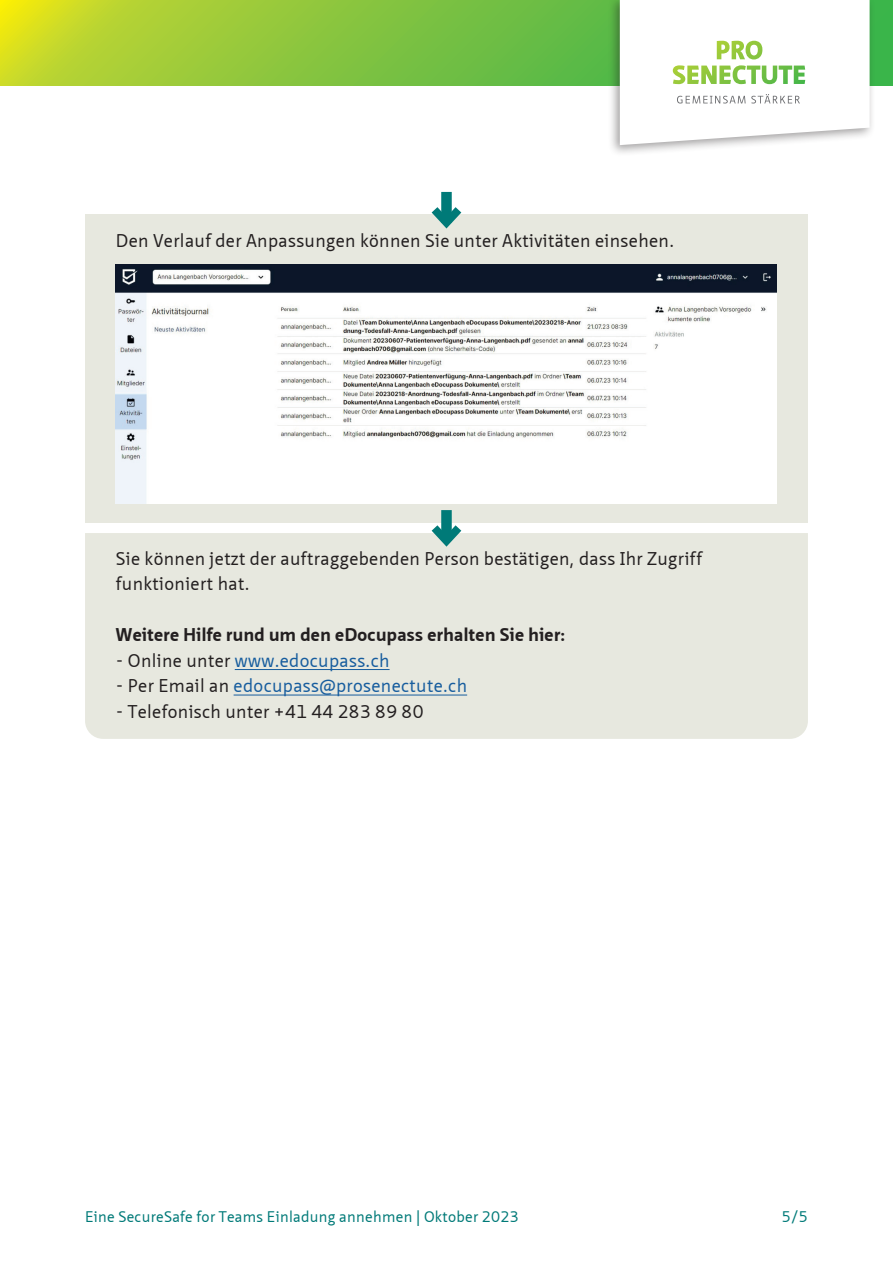
<style>
.page{position:relative;width:893px;height:1263px;background:#fff}
.page>*{position:absolute;margin:0;border:0;box-sizing:border-box;transform-origin:0 0}
.t1{font:18px/25.5px "Neue Sans Pro";letter-spacing:.02em;color:#231f20}
.t2{font:18px "Neue Sans Pro";letter-spacing:.02em;color:#175d9e}
.t3{font:700 18px "Neue Sans Pro";letter-spacing:.02em;color:#231f20}
.t4{font:15px "Neue Sans Pro";letter-spacing:.02em;color:#007a78}
.s1{color:#231f20}
</style>
<div class="page">
<svg style="left:0;top:0;width:893px;height:85px;background:#8ec73b"></svg>
<div style="left:85px;top:215px;width:723px;height:308px;background:#e7e8df"></div>
<div style="left:85px;top:533px;width:723px;height:206px;background:#e7e8df"></div>
<div style="left:608px;top:0;width:268px;height:157px;background:#231f20;opacity:.43"></div>
<svg style="left:620px;top:0;width:250px;height:145px"></svg>
<img style="left:673px;top:41px;width:132px;height:43px">
<hr style="left:235px;top:669px;width:155px;height:1px;background:#175d9e">
<hr style="left:234px;top:695px;width:233px;height:1px;background:#175d9e">
<img style="left:116px;top:265px;width:660px;height:238px">
<div style="left:441px;top:192px;width:11px;height:31px;background:#007a78"></div>
<svg style="left:423px;top:199px;width:47px;height:30px"></svg>
<div style="left:441px;top:510px;width:11px;height:31px;background:#007a78"></div>
<svg style="left:423px;top:517px;width:47px;height:35px"></svg>
<p class="t1" style="left:116px;top:227px;width:560px">Den Verlauf der Anpassungen können Sie unter Aktivitäten einsehen.</p>
<p class="t1" style="left:116px;top:545px;width:588px">Sie können jetzt der auftraggebenden Person bestätigen, dass Ihr Zugriff funktioniert hat.</p>
<p class="t3" style="left:116px;top:623px;width:451px">Weitere Hilfe rund um den eDocupass erhalten Sie hier:</p>
<p class="t2" style="left:116px;top:649px;width:275px"><span class="s1">- Online unter</span> www.edocupass.ch</p>
<p class="t2" style="left:116px;top:674px;width:353px"><span class="s1">- Per Email an</span> edocupass@prosenectute.ch</p>
<p class="t1" style="left:116px;top:698px;width:309px">- Telefonisch unter +41 44 283 89 80</p>
<p class="t4" style="left:85px;top:1207px;width:435px">Eine SecureSafe for Teams Einladung annehmen | Oktober 2023</p>
<p class="t4" style="left:782px;top:1207px;width:28px">5/5</p>
</div>
